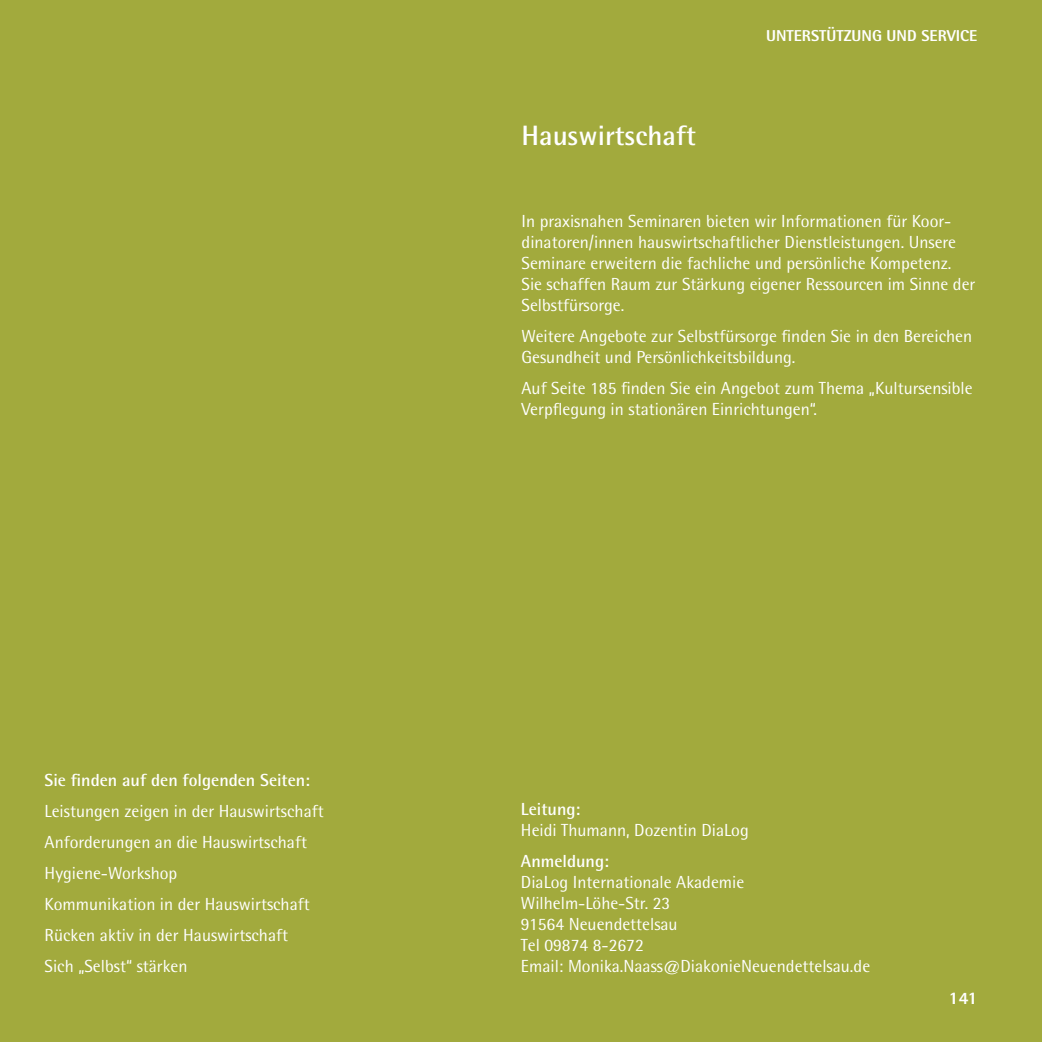
<style>
.page{position:relative;width:1042px;height:1042px;background:#fff}
.page>*{position:absolute;margin:0;border:0;box-sizing:border-box;transform-origin:0 0}
.t1{font:700 28px "Rotis Semi Sans Std";color:#fff}
.t2{font:17.5px/21px "Rotis Semi Sans Std";color:#fff}
.t3{font:700 17.5px "Rotis Semi Sans Std";color:#fff}
.t4{font:800 17.5px "Rotis Semi Sans Std";color:#fff}
.t5{font:800 15.75px "Rotis Semi Sans Std";color:#fff}
</style>
<div class="page">
<div style="left:1px;top:0;width:1041px;height:1042px;background:#a2aa3d"></div>
<p class="t3" style="left:45px;top:769px;width:267px">Sie finden auf den folgenden Seiten:</p>
<p class="t2" style="left:45px;top:795px;width:281px;line-height:31px">Leistungen zeigen in der Hauswirtschaft<br>Anforderungen an die Hauswirtschaft<br>Hygiene-Workshop<br>Kommunikation in der Hauswirtschaft<br>Rücken aktiv in der Hauswirtschaft<br>Sich „Selbst“ stärken</p>
<h1 class="t1" style="left:521px;top:118px;width:176px">Hauswirtschaft</h1>
<p class="t5" style="left:766px;top:25px;width:213px">UNTERSTÜTZUNG UND SERVICE</p>
<p class="t2" style="left:521px;top:211px;width:455px">I n praxisnahen Seminaren bieten wir I nformationen für Koor&shy;dinatoren/innen hauswirtschaftlicher Dienstleistungen. Unsere Seminare erweitern die fachliche und persönliche Kompetenz.<br>Sie schaffen Raum zur Stärkung eigener Ressourcen im Sinne der Selbstfürsorge.</p>
<p class="t2" style="left:521px;top:325px;width:452px">Weitere Angebote zur Selbstfürsorge finden Sie in den Bereichen<br>Gesundheit und Persönlichkeitsbildung.</p>
<p class="t2" style="left:521px;top:377px;width:453px">Auf Seite 185 finden Sie ein Angebot zum Thema „Kultursensible<br>Verpflegung in stationären Einrichtungen“.</p>
<p class="t3" style="left:521px;top:798px;width:61px">Leitung:</p>
<p class="t2" style="left:521px;top:819px;width:229px">Heidi Thumann, Dozentin DiaLog</p>
<p class="t3" style="left:521px;top:850px;width:89px">Anmeldung:</p>
<p class="t2" style="left:521px;top:871px;width:351px">DiaLog I nternationale Akademie<br>Wilhelm-Löhe-Str. 23<br>91564 Neuendettelsau<br>Tel 09874 8-2672<br>Email: Monika.Naass@DiakonieNeuendettelsau.de</p>
<p class="t4" style="left:949px;top:987px;width:30px">141</p>
</div>
